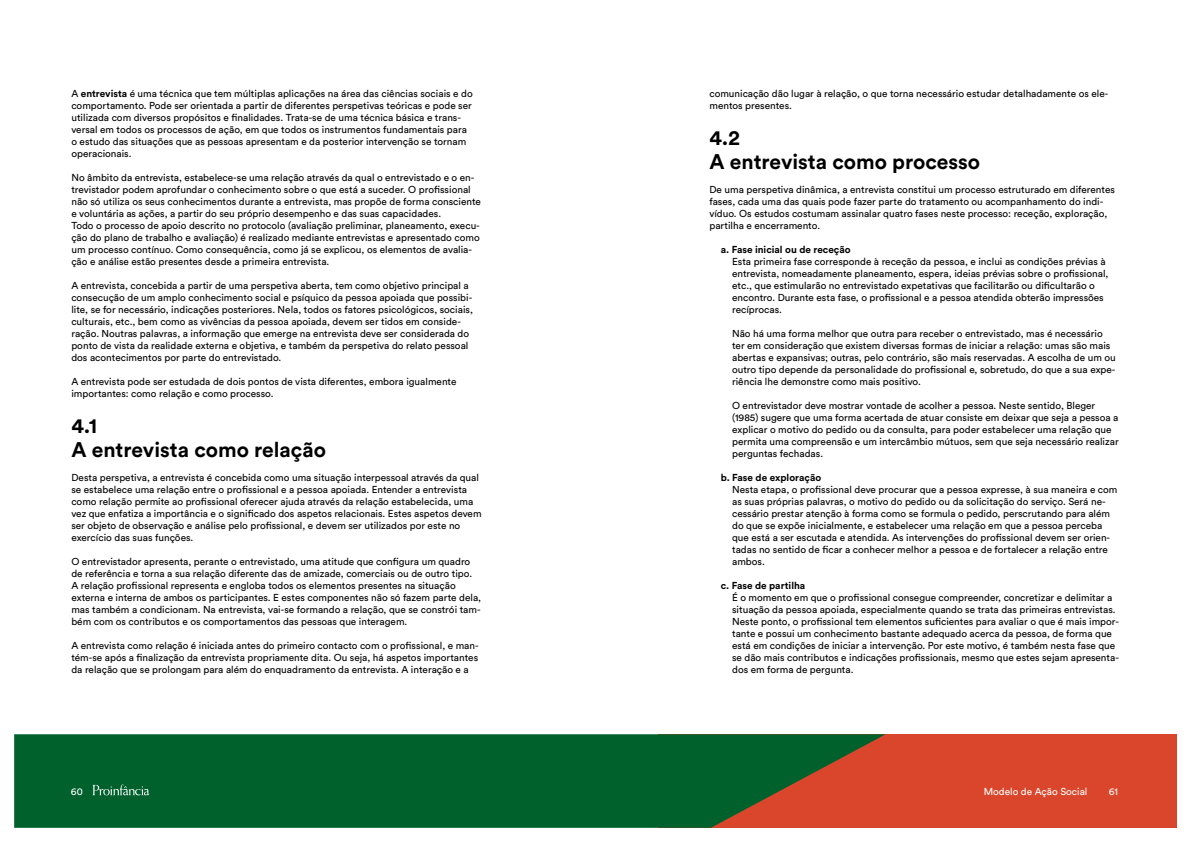
<style>
.page{position:relative;width:1191px;height:842px;background:#fff}
.page>*{position:absolute;margin:0;border:0;box-sizing:border-box;transform-origin:0 0}
.t1{font:700 21px/24px "Circular Std";color:#000}
.t2{font:10px/12px "Circular Std";color:#000}
.t3{font:700 10px "Circular Std";color:#000}
.t4{font:10px "Circular Std";color:#fff}
.s1{font-weight:700}
</style>
<div class="page">
<div style="left:658px;top:734px;width:518px;height:94px;background:#da462b"></div>
<svg style="left:14px;top:734px;width:871px;height:94px;background:#175e2d"></svg>
<svg style="left:93px;top:784px;width:56px;height:11px"></svg>
<p class="t2" style="left:71px;top:87px;width:403px">A <span class="s1">entrevista</span> é uma técnica que tem múltiplas aplicações na área das ciências sociais e do comportamento. Pode ser orientada a partir de diferentes perspetivas teóricas e pode ser utilizada com diversos propósitos e finalidades. Trata-se de uma técnica básica e trans&shy;versal em todos os processos de ação, em que todos os instrumentos fundamentais para o estudo das situações que as pessoas apresentam e da posterior intervenção se tornam operacionais.</p>
<p class="t2" style="left:71px;top:171px;width:411px">No âmbito da entrevista, estabelece-se uma relação através da qual o entrevistado e o en&shy;trevistador podem aprofundar o conhecimento sobre o que está a suceder. O profissional não só utiliza os seus conhecimentos durante a entrevista, mas propõe de forma consciente e voluntária as ações, a partir do seu próprio desempenho e das suas capacidades.<br>Todo o processo de apoio descrito no protocolo (avaliação preliminar, planeamento, execu&shy;ção do plano de trabalho e avaliação) é realizado mediante entrevistas e apresentado como um processo contínuo. Como consequência, como já se explicou, os elementos de avalia&shy;ção e análise estão presentes desde a primeira entrevista.</p>
<p class="t2" style="left:71px;top:279px;width:403px">A entrevista, concebida a partir de uma perspetiva aberta, tem como objetivo principal a consecução de um amplo conhecimento social e psíquico da pessoa apoiada que possibi&shy;lite, se for necessário, indicações posteriores. Nela, todos os fatores psicológicos, sociais, culturais, etc., bem como as vivências da pessoa apoiada, devem ser tidos em conside&shy;ração. Noutras palavras, a informação que emerge na entrevista deve ser considerada do ponto de vista da realidade externa e objetiva, e também da perspetiva do relato pessoal dos acontecimentos por parte do entrevistado.</p>
<p class="t2" style="left:71px;top:375px;width:387px">A entrevista pode ser estudada de dois pontos de vista diferentes, embora igualmente importantes: como relação e como processo.</p>
<h1 class="t1" style="left:71px;top:413px;width:256px">4.1<br>A entrevista como relação</h1>
<p class="t2" style="left:71px;top:471px;width:412px">Desta perspetiva, a entrevista é concebida como uma situação interpessoal através da qual se estabelece uma relação entre o profissional e a pessoa apoiada. Entender a entrevista como relação permite ao profissional oferecer ajuda através da relação estabelecida, uma vez que enfatiza a importância e o significado dos aspetos relacionais. Estes aspetos devem ser objeto de observação e análise pelo profissional, e devem ser utilizados por este no exercício das suas funções.</p>
<p class="t2" style="left:71px;top:555px;width:411px">O entrevistador apresenta, perante o entrevistado, uma atitude que configura um quadro de referência e torna a sua relação diferente das de amizade, comerciais ou de outro tipo.<br>A relação profissional representa e engloba todos os elementos presentes na situação externa e interna de ambos os participantes. E estes componentes não só fazem parte dela, mas também a condicionam. Na entrevista, vai-se formando a relação, que se constrói tam&shy;bém com os contributos e os comportamentos das pessoas que interagem.</p>
<p class="t2" style="left:71px;top:639px;width:409px;text-align:justify">A entrevista como relação é iniciada antes do primeiro contacto com o profissional, e man&shy;tém-se após a finalização da entrevista propriamente dita. Ou seja, há aspetos importantes da relação que se prolongam para além do enquadramento da entrevista. A interação e a</p>
<p class="t2" style="left:709px;top:87px;width:400px">comunicação dão lugar à relação, o que torna necessário estudar detalhadamente os ele&shy;mentos presentes.</p>
<h1 class="t1" style="left:709px;top:125px;width:272px">4.2<br>A entrevista como processo</h1>
<p class="t2" style="left:709px;top:183px;width:407px">De uma perspetiva dinâmica, a entrevista constitui um processo estruturado em diferentes fases, cada uma das quais pode fazer parte do tratamento ou acompanhamento do indi&shy;víduo. Os estudos costumam assinalar quatro fases neste processo: receção, exploração, partilha e encerramento.</p>
<p class="t3" style="left:721px;top:243px;width:131px">a. Fase inicial ou de receção</p>
<p class="t2" style="left:732px;top:255px;width:378px">Esta primeira fase corresponde à receção da pessoa, e inclui as condições prévias à entrevista, nomeadamente planeamento, espera, ideias prévias sobre o profissional, etc., que estimularão no entrevistado expetativas que facilitarão ou dificultarão o encontro. Durante esta fase, o profissional e a pessoa atendida obterão impressões recíprocas.</p>
<p class="t2" style="left:732px;top:327px;width:385px">Não há uma forma melhor que outra para receber o entrevistado, mas é necessário ter em consideração que existem diversas formas de iniciar a relação: umas são mais abertas e expansivas; outras, pelo contrário, são mais reservadas. A escolha de um ou outro tipo depende da personalidade do profissional e, sobretudo, do que a sua expe&shy;riência lhe demonstre como mais positivo.</p>
<p class="t2" style="left:732px;top:399px;width:388px">O entrevistador deve mostrar vontade de acolher a pessoa. Neste sentido, Bleger (1985) sugere que uma forma acertada de atuar consiste em deixar que seja a pessoa a explicar o motivo do pedido ou da consulta, para poder estabelecer uma relação que permita uma compreensão e um intercâmbio mútuos, sem que seja necessário realizar perguntas fechadas.</p>
<p class="t3" style="left:721px;top:471px;width:102px">b. Fase de exploração</p>
<p class="t2" style="left:732px;top:483px;width:387px">Nesta etapa, o profissional deve procurar que a pessoa expresse, à sua maneira e com as suas próprias palavras, o motivo do pedido ou da solicitação do serviço. Será ne&shy;cessário prestar atenção à forma como se formula o pedido, perscrutando para além do que se expõe inicialmente, e estabelecer uma relação em que a pessoa perceba que está a ser escutada e atendida. As intervenções do profissional devem ser orien&shy;tadas no sentido de ficar a conhecer melhor a pessoa e de fortalecer a relação entre ambos.</p>
<p class="t3" style="left:721px;top:579px;width:86px">c. Fase de partilha</p>
<p class="t2" style="left:732px;top:591px;width:388px">É o momento em que o profissional consegue compreender, concretizar e delimitar a situação da pessoa apoiada, especialmente quando se trata das primeiras entrevistas.<br>Neste ponto, o profissional tem elementos suficientes para avaliar o que é mais impor&shy;tante e possui um conhecimento bastante adequado acerca da pessoa, de forma que está em condições de iniciar a intervenção. Por este motivo, é também nesta fase que se dão mais contributos e indicações profissionais, mesmo que estes sejam apresenta&shy;dos em forma de pergunta.</p>
<p class="t4" style="left:71px;top:785px;width:13px">60</p>
<p class="t4" style="left:983px;top:785px;width:105px">Modelo de Ação Social</p>
<p class="t4" style="left:1108px;top:785px;width:11px">61</p>
</div>
